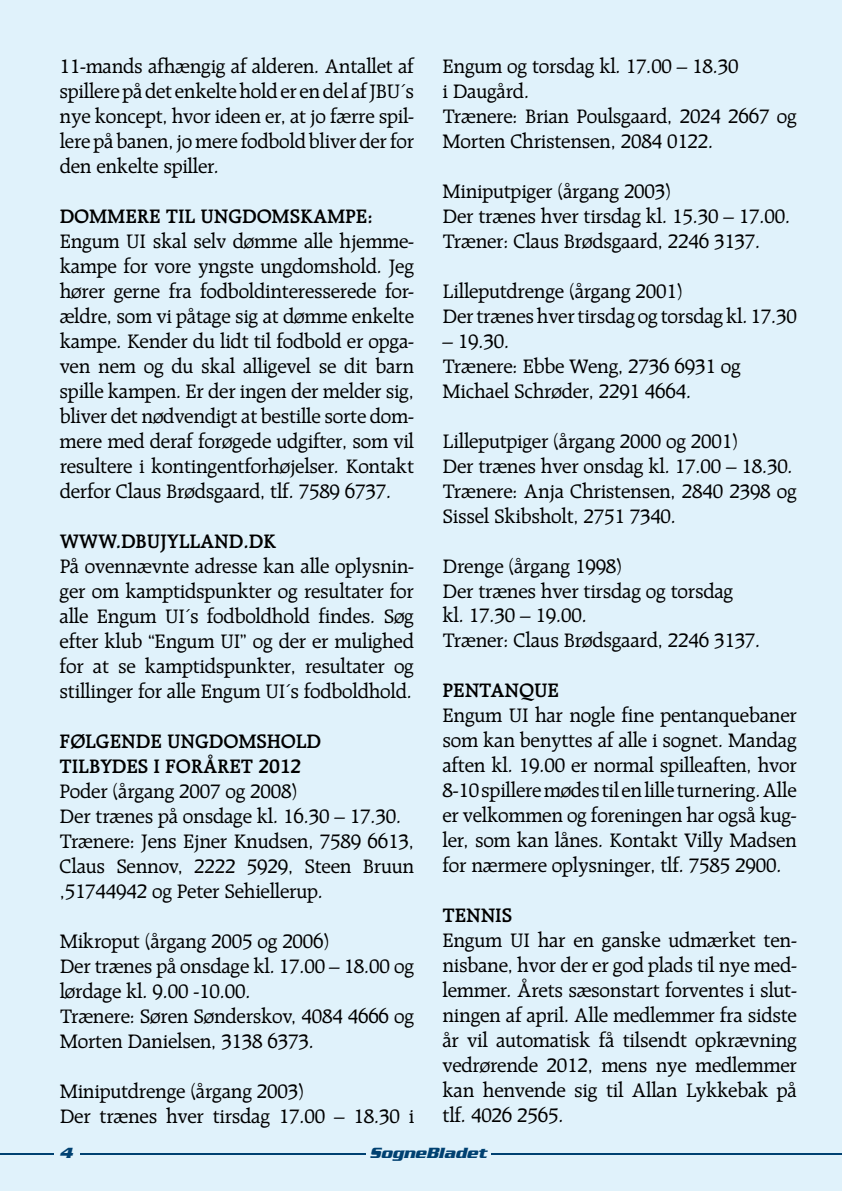
<style>
.page{position:relative;width:842px;height:1191px;background:#e0f2fb}
.page>*{position:absolute;margin:0;border:0;box-sizing:border-box;transform-origin:0 0}
.t1{font:21px/25px "Raleigh";letter-spacing:-.01em;color:#000}
.t2{font:600 21px "Raleigh";letter-spacing:-.01em;color:#000}
.t3{font:italic 700 16px "Serpentine";color:#004171}
</style>
<div class="page">
<hr style="left:0;top:1153px;width:842px;height:1px;background:#004171">
<div style="left:366px;top:1145px;width:124px;height:46px;background:#e0f2fb"></div>
<div style="left:54px;top:1145px;width:25px;height:46px;background:#e0f2fb"></div>
<p class="t1" style="left:60px;top:54px;width:356px;text-align:justify">11-mands afhængig af alderen. Antallet af spillerepådet enkelteholder endel afJBU´s nye koncept, hvor ideen er, at jo færre spil&shy;lere på banen, jo mere fodbold bliver derfor den enkelte spiller.</p>
<p class="t2" style="left:60px;top:204px;width:30px">DOMMERE</p>
<p class="t2" style="left:166px;top:204px;width:50px">TIL UNGDOMSKAMPE</p>
<p class="t2" style="left:367px;top:204px;width:7px">:</p>
<p class="t1" style="left:60px;top:228px;width:356px;text-align:justify">Engum UI skal selv dømme alle hjemme&shy;kampe for vore yngste ungdomshold. Jeg hører gerne fra fodboldinteresserede for&shy;ældre, som vi påtage sig at dømme enkelte kampe. Kender du lidt til fodbold er opga&shy;ven nem og du skal alligevel se dit barn spille kampen. Er der ingen der melder sig, bliver det nødvendigt at bestille sorte dom&shy;mere med deraf forøgede udgifter, som vil resultere i kontingentforhøjelser. Kontakt derfor Claus Brødsgaard, tlf. 7589 6737.</p>
<p class="t2" style="left:60px;top:529px;width:74px">WWW.DBUJ</p>
<p class="t2" style="left:167px;top:529px;width:26px">YLLAND</p>
<p class="t2" style="left:243px;top:529px;width:20px">.DK</p>
<p class="t1" style="left:60px;top:553px;width:356px;text-align:justify">På ovennævnte adresse kan alle oplysnin&shy;ger om kamptidspunkter og resultater for alle Engum UI´s fodboldhold findes. Søg efter klub “Engum UI” og der er mulighed for at se kamptidspunkter, resultater og stillinger for alle Engum UI´s fodboldhold.</p>
<p class="t2" style="left:60px;top:729px;width:40px">FØLGENDE</p>
<p class="t2" style="left:167px;top:729px;width:16px">UNGDOMS</p>
<p class="t2" style="left:267px;top:729px;width:29px">HOLD</p>
<p class="t2" style="left:60px;top:754px;width:11px">TILB</p>
<p class="t2" style="left:100px;top:754px;width:25px">YDES</p>
<p class="t2" style="left:153px;top:754px;width:77px">IFORÅRET</p>
<p class="t2" style="left:258px;top:754px;width:44px">2012</p>
<p class="t1" style="left:60px;top:778px;width:356px">Poder (årgang 2007 og 2008)<br>Der trænes på onsdage kl. 16.30 – 17.30.<br>Trænere: Jens Ejner Knudsen, 7589 6613, Claus Sennov, 2222 5929, Steen Bruun ,51744942 og Peter Sehiellerup.</p>
<p class="t1" style="left:60px;top:928px;width:356px">Mikroput (årgang 2005 og 2006)<br>Der trænes på onsdage kl. 17.00 – 18.00 og lørdage kl. 9.00 -10.00.<br>Trænere: Søren Sønderskov, 4084 4666 og Morten Danielsen, 3138 6373.</p>
<p class="t1" style="left:60px;top:1078px;width:356px">Miniputdrenge (årgang 2003)<br>Der trænes hver tirsdag 17.00 – 18.30 i</p>
<p class="t1" style="left:442px;top:53px;width:356px">Engum og torsdag kl. 17.00 – 18.30<br>i Daugård.<br>Trænere: Brian Poulsgaard, 2024 2667 og<br>Morten Christensen, 2084 0122.</p>
<p class="t1" style="left:442px;top:178px;width:349px">Miniputpiger (årgang 2003)<br>Der trænes hver tirsdag kl. 15.30 – 17.00.<br>Træner: Claus Brødsgaard, 2246 3137.</p>
<p class="t1" style="left:442px;top:278px;width:356px">Lilleputdrenge (årgang 2001)<br>Dertræneshvertirsdag og torsdag kl. 17.30</p>
<p class="t1" style="left:442px;top:328px;width:300px">– 19.30.<br>Trænere: Ebbe Weng, 2736 6931 og<br>Michael Schrøder, 2291 4664.</p>
<p class="t1" style="left:442px;top:428px;width:356px">Lilleputpiger (årgang 2000 og 2001)<br>Der trænes hver onsdag kl. 17.00 – 18.30.<br>Trænere: Anja Christensen, 2840 2398 og Sissel Skibsholt, 2751 7340.</p>
<p class="t1" style="left:442px;top:553px;width:319px">Drenge (årgang 1998)<br>Der trænes hver tirsdag og torsdag<br>kl. 17.30 – 19.00.<br>Træner: Claus Brødsgaard, 2246 3137.</p>
<p class="t2" style="left:442px;top:679px;width:118px">PENTANQUE</p>
<p class="t1" style="left:442px;top:703px;width:356px;text-align:justify">Engum UI har nogle fine pentanquebaner som kan benyttes af alle i sognet. Mandag aften kl. 19.00 er normal spilleaften, hvor 8-10spilleremødes tilenlilleturnering.Alle er velkommen og foreningen har også kug&shy;ler, som kan lånes. Kontakt Villy Madsen for nærmere oplysninger, tlf. 7585 2900.</p>
<p class="t2" style="left:442px;top:904px;width:71px">TENNIS</p>
<p class="t1" style="left:442px;top:928px;width:356px;text-align:justify">Engum UI har en ganske udmærket ten&shy;nisbane, hvor der er god plads til nye med&shy;lemmer. Årets sæsonstart forventes i slut&shy;ningen af april. Alle medlemmer fra sidste år vil automatisk få tilsendt opkrævning vedrørende 2012, mens nye medlemmer kan henvende sig til Allan Lykkebak på tlf. 4026 2565.</p>
<p class="t3" style="left:60px;top:1143px;width:14px">4</p>
<p class="t3" style="left:369px;top:1143px;width:119px">SogneBladet</p>
</div>
